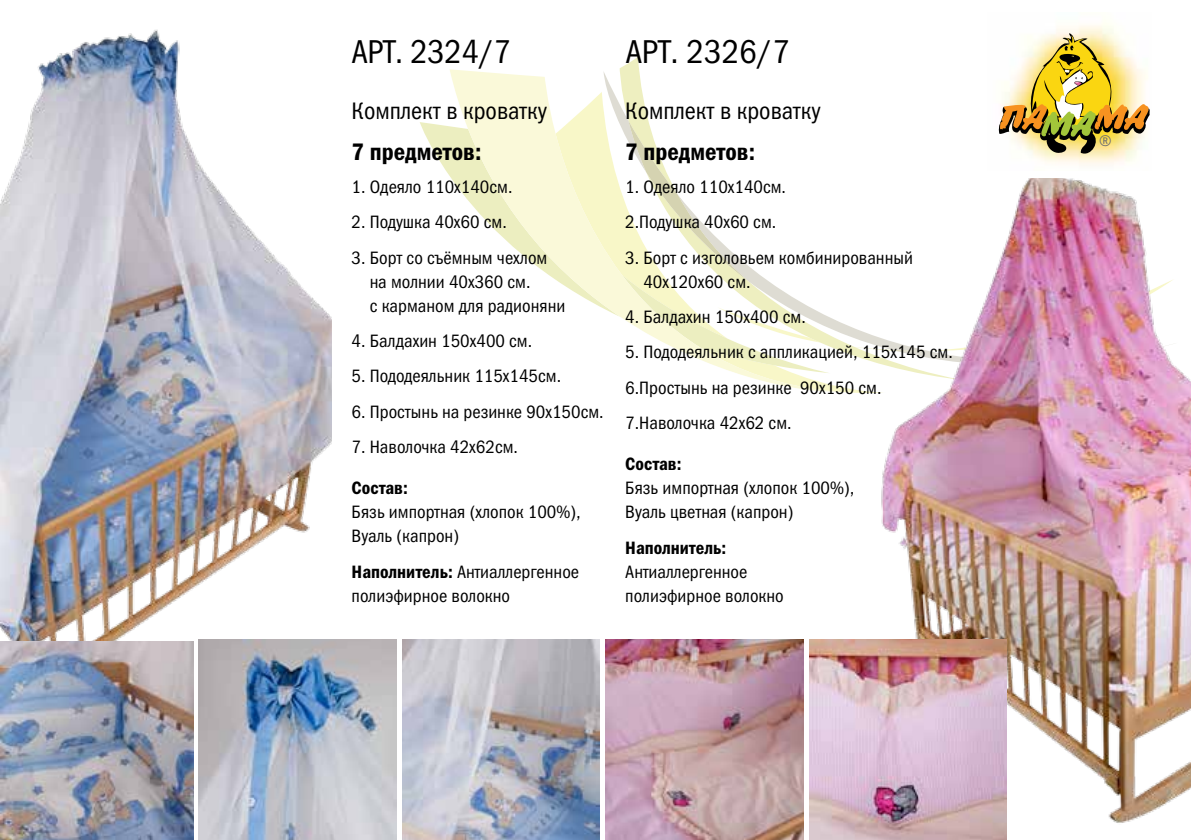
<style>
.page{position:relative;width:1191px;height:840px;background:#fff}
.page>*{position:absolute;margin:0;border:0;box-sizing:border-box;transform-origin:0 0}
.t1{font:33.2px "Franklin Gothic Book Cond ITC";letter-spacing:-.005em;color:#000}
.t2{font:24px "Franklin Gothic Book Cond ITC";color:#000}
.t3{font:24px "Franklin Gothic Demi Cond ITC";color:#000}
.t4{font:18px/24px "Franklin Gothic Book Cond ITC";color:#000}
.t5{font:18px "Franklin Gothic Demi Cond ITC";color:#000}
.t6{font:15.6px "Franklin Gothic Book Cond ITC";color:#6d6e71}
.s1{font-family:"Franklin Gothic Demi Cond ITC"}
</style>
<div class="page">
<svg style="left:420px;top:122px;width:29px;height:53px"></svg>
<svg style="left:449px;top:69px;width:386px;height:323px"></svg>
<img style="left:0;top:29px;width:331px;height:703px">
<img style="left:869px;top:354px;width:322px;height:485px">
<svg style="left:628px;top:33px;width:545px;height:321px"></svg>
<img style="left:0;top:641px;width:194px;height:198px">
<img style="left:199px;top:639px;width:197px;height:200px">
<img style="left:605px;top:639px;width:198px;height:200px">
<img style="left:402px;top:639px;width:198px;height:200px">
<img style="left:809px;top:639px;width:197px;height:200px">
<h1 class="t1" style="left:351px;top:32px;width:161px">АРТ. 2324/7</h1>
<h1 class="t1" style="left:625px;top:32px;width:165px">АРТ. 2326/7</h1>
<h2 class="t2" style="left:351px;top:97px;width:197px">Комплект в кроватку</h2>
<h2 class="t3" style="left:351px;top:137px;width:131px">7 предметов:</h2>
<p class="t4" style="left:351px;top:175px;width:162px">1. Одеяло 110х140см.</p>
<p class="t4" style="left:351px;top:210px;width:157px">2. Подушка 40х60 см.</p>
<p class="t4" style="left:370px;top:245px;width:197px;text-indent:-18px">3. Борт со съёмным чехлом на молнии 40х360 см.<br>с карманом для радионяни</p>
<p class="t4" style="left:351px;top:329px;width:182px">4. Балдахин 150х400 см.</p>
<p class="t4" style="left:351px;top:364px;width:211px">5. Пододеяльник 115х145см.</p>
<p class="t4" style="left:351px;top:399px;width:253px">6. Простынь на резинке 90х150см.</p>
<p class="t4" style="left:351px;top:435px;width:168px">7. Наволочка 42х62см.</p>
<p class="t5" style="left:351px;top:477px;width:58px">Состав:</p>
<p class="t4" style="left:351px;top:500px;width:230px">Бязь импортная (хлопок 100%),<br>Вуаль (капрон)</p>
<p class="t4" style="left:351px;top:559px;width:229px"><span class="s1">Наполнитель:</span> Антиаллергенное полиэфирное волокно</p>
<h2 class="t2" style="left:625px;top:97px;width:197px">Комплект в кроватку</h2>
<h2 class="t3" style="left:625px;top:137px;width:131px">7 предметов:</h2>
<p class="t4" style="left:625px;top:169px;width:162px;line-height:35.4px">1. Одеяло 110х140см.<br>2.Подушка 40х60 см.</p>
<p class="t4" style="left:643px;top:245px;width:271px;text-indent:-18px">3. Борт с изголовьем комбинированный<br>40х120х60 см.</p>
<p class="t4" style="left:625px;top:305px;width:182px">4. Балдахин 150х400 см.</p>
<p class="t4" style="left:625px;top:334px;width:329px;line-height:35.4px">5. Пододеяльник с аппликацией, 115х145 см.<br>6.Простынь на резинке 90х150 см.<br>7.Наволочка 42х62 см.</p>
<p class="t5" style="left:625px;top:453px;width:58px">Состав:</p>
<p class="t4" style="left:625px;top:476px;width:230px">Бязь импортная (хлопок 100%),<br>Вуаль цветная (капрон)</p>
<p class="t5" style="left:625px;top:536px;width:103px">Наполнитель:</p>
<p class="t4" style="left:625px;top:559px;width:160px">Антиаллергенное полиэфирное волокно</p>
<p class="t6" style="left:1099px;top:131px;width:14px">®</p>
</div>
